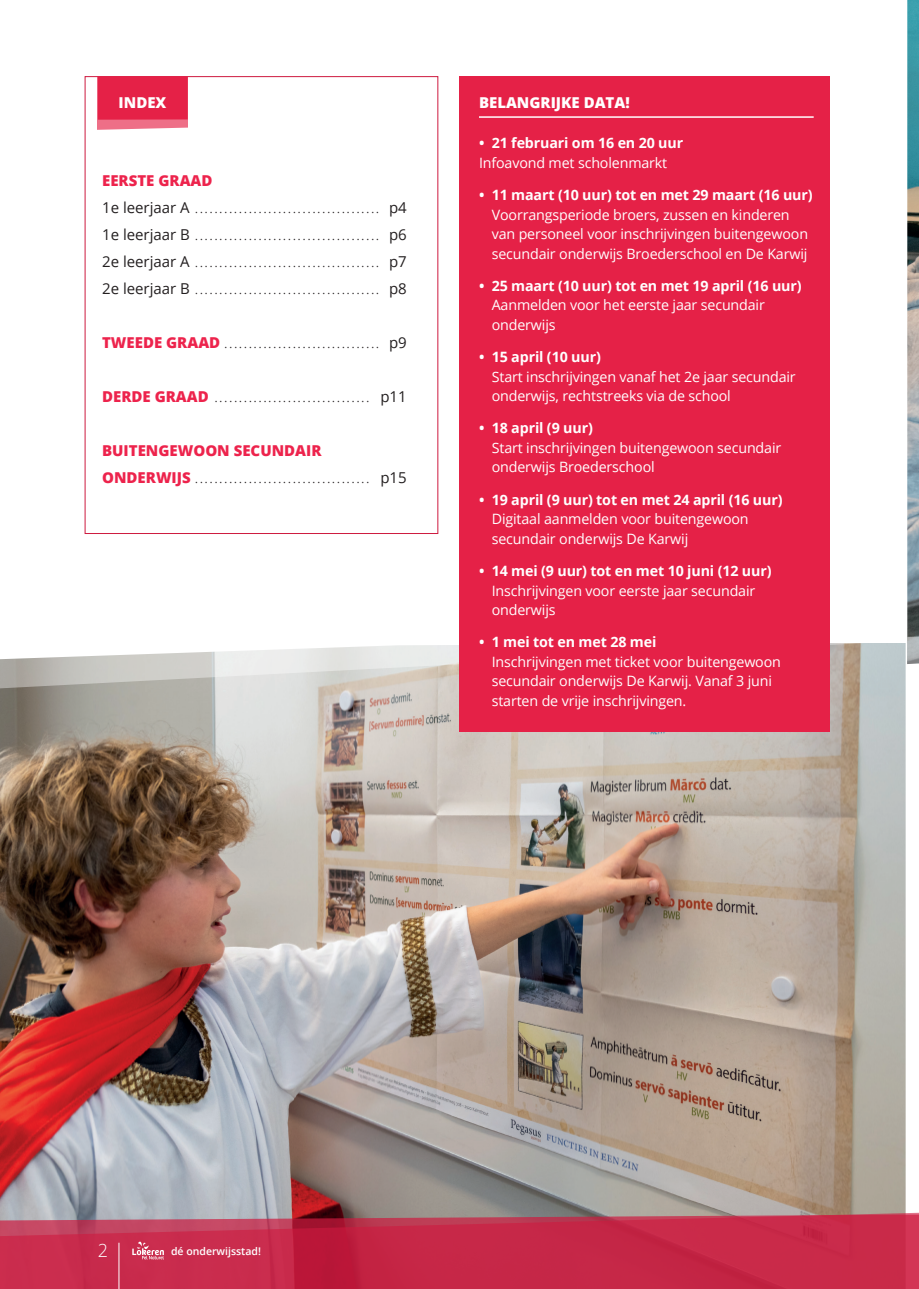
<style>
.page{position:relative;width:919px;height:1289px;background:#fff}
.page>*{position:absolute;margin:0;border:0;box-sizing:border-box;transform-origin:0 0}
.t1{font:300 18px "Open Sans";color:#fff}
.t2{font:800 15px "Open Sans";color:#ed234c}
.t3{font:800 15px "Open Sans";color:#fff}
.t4{font:14.25px/19.5px "Open Sans";letter-spacing:-.01em;color:#fff}
.t5{font:700 14.25px "Open Sans";letter-spacing:-.01em;color:#fff}
.t6{font:10.5px "Open Sans";color:#231f20}
.t7{font:600 10.5px "Open Sans";color:#fff}
.s1{font-size:15px}
.s2{font-weight:800;font-size:15px;color:#ed234c}
</style>
<div class="page">
<img style="left:0;top:690px;width:905px;height:497px">
<svg style="left:0;top:593px;width:905px;height:97px"></svg>
<div style="left:459px;top:76px;width:370px;height:655px;background:#e52147"></div>
<svg style="left:0;top:1187px;width:906px;height:21px;background:#a39997"></svg>
<svg style="left:0;top:1208px;width:918px;height:80px;background:#c03753"></svg>
<hr style="left:119px;top:1242px;width:1px;height:46px;background:#fff">
<svg style="left:132px;top:1241px;width:32px;height:18px"></svg>
<img style="left:907px;top:0;width:11px;height:607px">
<svg style="left:907px;top:607px;width:11px;height:57px"></svg>
<hr style="left:479px;top:116px;width:334px;height:2px;background:#fff">
<svg style="left:98px;top:77px;width:90px;height:53px;background:#e73456"></svg>
<p class="t3" style="left:119px;top:91px;width:49px">INDEX</p>
<p class="t2" style="left:102px;top:169px;width:112px">EERSTE GRAAD</p>
<p class="t6" style="left:102px;top:202px;width:306px"><span class="s1">1e leerjaar A</span> ...................................... <span class="s1">p4</span></p>
<p class="t6" style="left:102px;top:229px;width:306px"><span class="s1">1e leerjaar B</span> ...................................... <span class="s1">p6</span></p>
<p class="t6" style="left:102px;top:256px;width:306px"><span class="s1">2e leerjaar A</span> ...................................... <span class="s1">p7</span></p>
<p class="t6" style="left:102px;top:283px;width:306px"><span class="s1">2e leerjaar B</span> ...................................... <span class="s1">p8</span></p>
<p class="t6" style="left:102px;top:337px;width:306px"><span class="s2">TWEEDE GRAAD</span> ................................ <span class="s1">p9</span></p>
<p class="t6" style="left:102px;top:391px;width:306px"><span class="s2">DERDE GRAAD</span> ................................ <span class="s1">p11</span></p>
<p class="t2" style="left:102px;top:439px;width:221px">BUITENGEWOON SECUNDAIR</p>
<p class="t6" style="left:102px;top:472px;width:306px"><span class="s2">ONDERWIJS</span> .................................... <span class="s1">p15</span></p>
<p class="t3" style="left:479px;top:91px;width:152px">BELANGRIJKE DATA!</p>
<p class="t5" style="left:479px;top:133px;width:206px">• 21 februari om 16 en 20 uur</p>
<p class="t4" style="left:479px;top:152px;width:190px">Infoavond met scholenmarkt</p>
<p class="t5" style="left:479px;top:185px;width:335px">• 11 maart (10 uur) tot en met 29 maart (16 uur)</p>
<p class="t4" style="left:491px;top:204px;width:318px">Voorrangsperiode broers, zussen en kinderen van personeel voor inschrijvingen buitengewoon secundair onderwijs Broederschool en De Karwij</p>
<p class="t5" style="left:479px;top:276px;width:324px">• 25 maart (10 uur) tot en met 19 april (16 uur)</p>
<p class="t4" style="left:491px;top:295px;width:274px">Aanmelden voor het eerste jaar secundair onderwijs</p>
<p class="t5" style="left:479px;top:347px;width:123px">• 15 april (10 uur)</p>
<p class="t4" style="left:491px;top:366px;width:305px">Start inschrijvingen vanaf het 2e jaar secundair onderwijs, rechtstreeks via de school</p>
<p class="t5" style="left:479px;top:418px;width:115px">• 18 april (9 uur)</p>
<p class="t4" style="left:491px;top:437px;width:291px">Start inschrijvingen buitengewoon secundair onderwijs Broederschool</p>
<p class="t5" style="left:479px;top:489px;width:305px">• 19 april (9 uur) tot en met 24 april (16 uur)</p>
<p class="t4" style="left:491px;top:509px;width:258px">Digitaal aanmelden voor buitengewoon secundair onderwijs De Karwij</p>
<p class="t5" style="left:479px;top:561px;width:294px">• 14 mei (9 uur) tot en met 10 juni (12 uur)</p>
<p class="t4" style="left:491px;top:580px;width:265px">Inschrijvingen voor eerste jaar secundair onderwijs</p>
<p class="t5" style="left:479px;top:632px;width:179px">• 1 mei tot en met 28 mei</p>
<p class="t4" style="left:491px;top:651px;width:291px">Inschrijvingen met ticket voor buitengewoon secundair onderwijs De Karwij. Vanaf 3 juni starten de vrije inschrijvingen.</p>
<p class="t1" style="left:98px;top:1237px;width:12px">2</p>
<p class="t7" style="left:171px;top:1243px;width:91px">dé onderwijsstad!</p>
</div>
